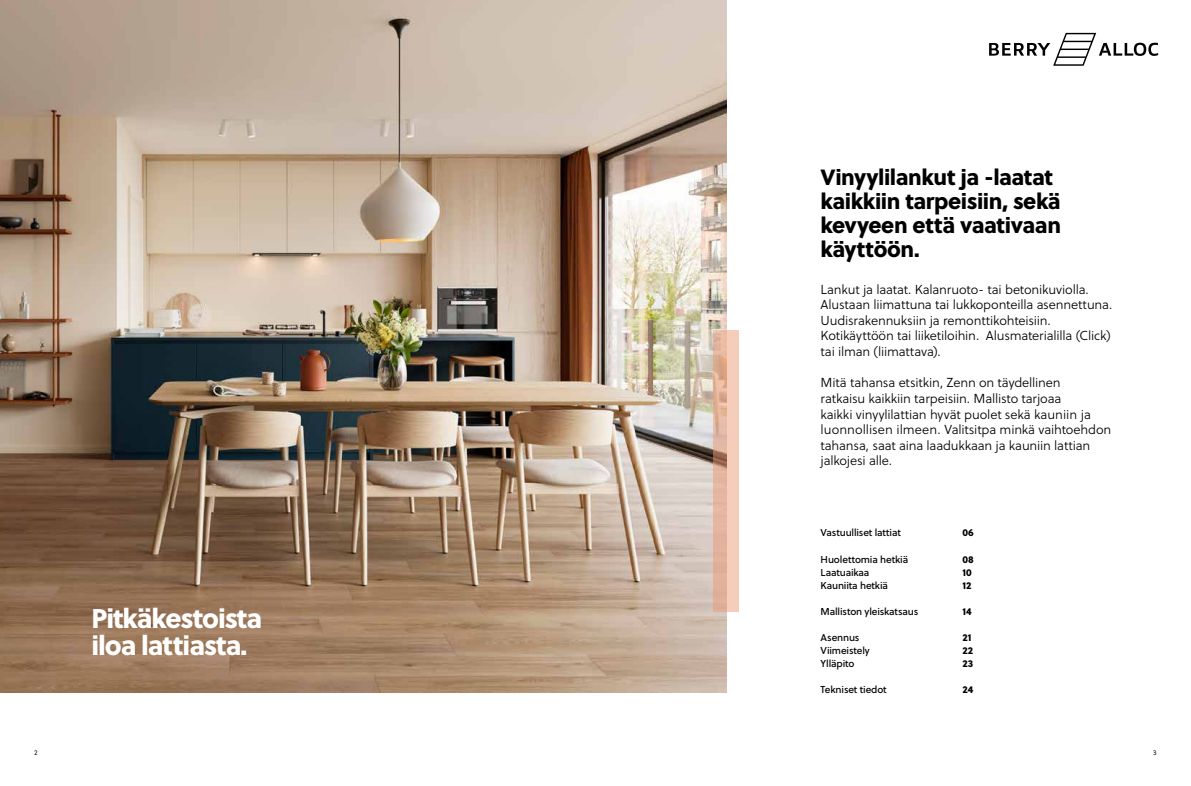
<style>
.page{position:relative;width:1191px;height:786px;background:#fff}
.page>*{position:absolute;margin:0;border:0;box-sizing:border-box;transform-origin:0 0}
.t1{font:27px/27px "Soleil Xb";letter-spacing:-.04em;color:#fff}
.t2{font:22px/24px "Soleil Xb";letter-spacing:-.02em;color:#000}
.t3{font:13px/15.6px "Soleil Lt";letter-spacing:-.015em;color:#000}
.t4{font:10px "Soleil Bk";letter-spacing:-.015em;color:#000}
.t5{font:10px "Soleil Xb";letter-spacing:.005em;color:#000}
.t6{font:8px "Soleil Lt";color:#000}
</style>
<div class="page">
<img style="left:0;top:0;width:726px;height:692px">
<svg style="left:713px;top:330px;width:26px;height:281px;background:#e9bca8"></svg>
<svg style="left:989px;top:33px;width:169px;height:33px"></svg>
<h1 class="t1" style="left:91px;top:602px;width:172px">Pitkäkestoista iloa lattiasta.</h1>
<h2 class="t2" style="left:820px;top:163px;width:242px">Vinyylilankut ja -laatat kaikkiin tarpeisiin, sekä kevyeen että vaativaan käyttöön.</h2>
<p class="t3" style="left:820px;top:281px;width:293px">Lankut ja laatat. Kalanruoto- tai betonikuviolla.<br>Alustaan liimattuna tai lukkoponteilla asennettuna.<br>Uudisrakennuksiin ja remonttikohteisiin.<br>Kotikäyttöön tai liiketiloihin. Alusmaterialilla (Click) tai ilman (liimattava).</p>
<p class="t3" style="left:820px;top:374px;width:292px">Mitä tahansa etsitkin, Zenn on täydellinen<br>ratkaisu kaikkiin tarpeisiin. Mallisto tarjoaa<br>kaikki vinyylilattian hyvät puolet sekä kauniin ja luonnollisen ilmeen. Valitsitpa minkä vaihtoehdon tahansa, saat aina laadukkaan ja kauniin lattian jalkojesi alle.</p>
<p class="t4" style="left:820px;top:525px;width:82px">Vastuulliset lattiat</p>
<p class="t5" style="left:962px;top:524px;width:13px">06</p>
<p class="t4" style="left:820px;top:551px;width:89px">Huolettomia hetkiä</p>
<p class="t5" style="left:962px;top:550px;width:13px">08</p>
<p class="t4" style="left:820px;top:564px;width:50px">Laatuaikaa</p>
<p class="t5" style="left:962px;top:563px;width:11px">10</p>
<p class="t4" style="left:820px;top:577px;width:69px">Kauniita hetkiä</p>
<p class="t5" style="left:962px;top:576px;width:10px">12</p>
<p class="t4" style="left:820px;top:603px;width:99px">Malliston yleiskatsaus</p>
<p class="t5" style="left:962px;top:602px;width:11px">14</p>
<p class="t4" style="left:820px;top:629px;width:40px">Asennus</p>
<p class="t5" style="left:962px;top:628px;width:10px">21</p>
<p class="t4" style="left:820px;top:642px;width:51px">Viimeistely</p>
<p class="t5" style="left:962px;top:641px;width:12px">22</p>
<p class="t4" style="left:820px;top:655px;width:35px">Ylläpito</p>
<p class="t5" style="left:962px;top:654px;width:12px">23</p>
<p class="t4" style="left:820px;top:681px;width:68px">Tekniset tiedot</p>
<p class="t5" style="left:962px;top:680px;width:12px">24</p>
<p class="t6" style="left:34px;top:746px;width:5px">2</p>
<p class="t6" style="left:1153px;top:746px;width:5px">3</p>
</div>
